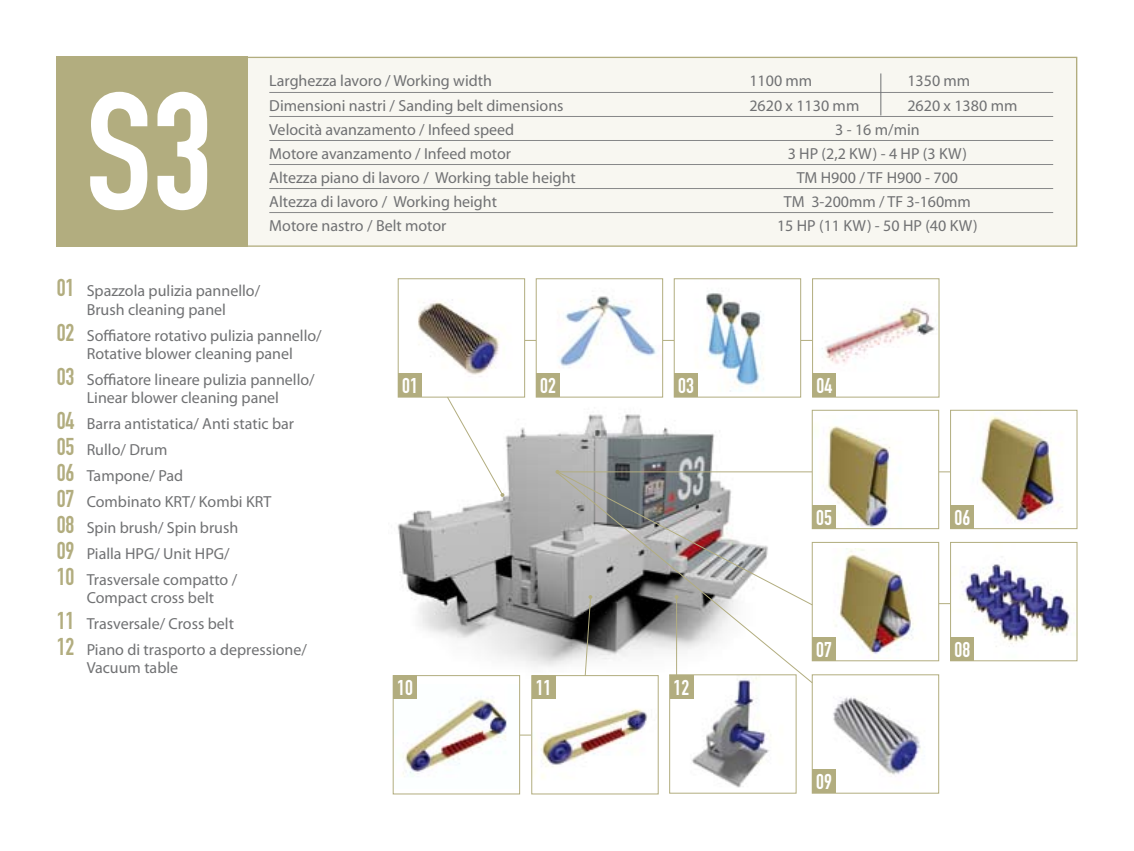
<style>
.page{position:relative;width:1134px;height:851px;background:#fff}
.page>*{position:absolute;margin:0;border:0;box-sizing:border-box;transform-origin:0 0}
.t1{font:163.4px "DIN Engschrift";color:#fff}
.t2{font:21.2px "DIN Engschrift";color:#fff}
.t3{font:16px/26px "Myriad Pro";color:#707173;text-align:center}
.t4{font:16px "Myriad";color:#707173}
.s1{font-family:"DIN Engschrift";font-size:24px;color:#b2ad7f}
</style>
<div class="page">
<div style="left:248px;top:57px;width:829px;height:188px;background:#f8f7f1"></div>
<div style="left:225px;top:57px;width:852px;height:190px;border:1px solid #b2ad7f"></div>
<div style="left:57px;top:57px;width:191px;height:190px;background:#b2ad7f"></div>
<hr style="left:504px;top:734px;width:43px;height:1px;background:#b2ad7f">
<hr style="left:525px;top:340px;width:396px;height:1px;background:#b2ad7f">
<img style="left:392px;top:384px;width:386px;height:322px">
<img style="left:418px;top:299px;width:105px;height:96px">
<div style="left:398px;top:278px;width:127px;height:119px;border:1px solid #b2ad7f"></div>
<div style="left:398px;top:373px;width:24px;height:24px;background:#b2ad7f"></div>
<div style="left:536px;top:279px;width:127px;height:118px;background:#fff"></div>
<img style="left:559px;top:296px;width:97px;height:72px">
<div style="left:536px;top:278px;width:127px;height:119px;border:1px solid #b2ad7f"></div>
<div style="left:536px;top:373px;width:24px;height:24px;background:#b2ad7f"></div>
<img style="left:676px;top:293px;width:123px;height:102px">
<div style="left:674px;top:278px;width:127px;height:119px;border:1px solid #b2ad7f"></div>
<div style="left:674px;top:373px;width:24px;height:24px;background:#b2ad7f"></div>
<div style="left:532px;top:675px;width:126px;height:118px;background:#fff"></div>
<img style="left:533px;top:686px;width:115px;height:92px">
<div style="left:531px;top:675px;width:127px;height:119px;border:1px solid #b2ad7f"></div>
<div style="left:532px;top:675px;width:23px;height:24px;background:#b2ad7f"></div>
<img style="left:671px;top:683px;width:107px;height:105px">
<div style="left:669px;top:674px;width:127px;height:119px;border:1px solid #b2ad7f"></div>
<div style="left:670px;top:674px;width:23px;height:24px;background:#b2ad7f"></div>
<hr style="left:557px;top:471px;width:394px;height:1px;background:#b2ad7f">
<hr style="left:816px;top:603px;width:135px;height:1px;background:#b2ad7f">
<div style="left:812px;top:410px;width:127px;height:118px;background:#fff"></div>
<img style="left:826px;top:426px;width:65px;height:101px">
<div style="left:812px;top:410px;width:127px;height:119px;border:1px solid #b2ad7f"></div>
<div style="left:812px;top:505px;width:24px;height:23px;background:#b2ad7f"></div>
<img style="left:833px;top:697px;width:88px;height:78px">
<div style="left:812px;top:674px;width:127px;height:119px;border:1px solid #b2ad7f"></div>
<div style="left:812px;top:769px;width:24px;height:23px;background:#b2ad7f"></div>
<img style="left:980px;top:416px;width:83px;height:106px">
<div style="left:950px;top:410px;width:127px;height:119px;border:1px solid #b2ad7f"></div>
<div style="left:950px;top:505px;width:24px;height:23px;background:#b2ad7f"></div>
<img style="left:816px;top:549px;width:121px;height:105px">
<div style="left:812px;top:542px;width:127px;height:119px;border:1px solid #b2ad7f"></div>
<div style="left:812px;top:637px;width:24px;height:23px;background:#b2ad7f"></div>
<img style="left:961px;top:564px;width:109px;height:83px">
<div style="left:950px;top:542px;width:127px;height:119px;border:1px solid #b2ad7f"></div>
<div style="left:950px;top:637px;width:24px;height:23px;background:#b2ad7f"></div>
<svg style="left:447px;top:396px;width:57px;height:101px"></svg>
<svg style="left:556px;top:676px;width:257px;height:7px"></svg>
<svg style="left:555px;top:470px;width:258px;height:206px"></svg>
<hr style="left:676px;top:596px;width:1px;height:78px;background:#b2ad7f">
<img style="left:814px;top:302px;width:121px;height:62px">
<div style="left:812px;top:278px;width:127px;height:119px;border:1px solid #b2ad7f"></div>
<div style="left:812px;top:373px;width:24px;height:24px;background:#b2ad7f"></div>
<div style="left:393px;top:675px;width:127px;height:118px;background:#fff"></div>
<img style="left:400px;top:697px;width:107px;height:80px">
<div style="left:393px;top:675px;width:127px;height:119px;border:1px solid #b2ad7f"></div>
<div style="left:393px;top:675px;width:24px;height:24px;background:#b2ad7f"></div>
<hr style="left:269px;top:92px;width:784px;height:1px;background:#878889">
<hr style="left:269px;top:116px;width:784px;height:1px;background:#878889">
<hr style="left:269px;top:140px;width:784px;height:1px;background:#878889">
<hr style="left:269px;top:164px;width:784px;height:1px;background:#878889">
<hr style="left:269px;top:188px;width:784px;height:1px;background:#878889">
<hr style="left:269px;top:212px;width:784px;height:1px;background:#878889">
<hr style="left:880px;top:73px;width:1px;height:42px;background:#707173">
<h1 class="t1" style="left:86px;top:56px;width:129px">S3</h1>
<p class="t4" style="left:269px;top:73px;width:224px">Larghezza lavoro / Working width</p>
<p class="t4" style="left:749px;top:73px;width:64px">1100 mm</p>
<p class="t4" style="left:907px;top:73px;width:64px">1350 mm</p>
<p class="t4" style="left:269px;top:97px;width:296px">Dimensioni nastri / Sanding belt dimensions</p>
<p class="t4" style="left:749px;top:97px;width:111px">2620 x 1130 mm</p>
<p class="t4" style="left:907px;top:97px;width:111px">2620 x 1380 mm</p>
<p class="t4" style="left:269px;top:121px;width:246px">Velocità avanzamento / Infeed speed</p>
<p class="t4" style="left:835px;top:121px;width:86px">3 - 16 m/min</p>
<p class="t4" style="left:269px;top:145px;width:243px">Motore avanzamento / Infeed motor</p>
<p class="t4" style="left:788px;top:145px;width:181px">3 HP (2,2 KW) - 4 HP (3 KW)</p>
<p class="t4" style="left:269px;top:169px;width:308px">Altezza piano di lavoro / Working table height</p>
<p class="t4" style="left:797px;top:169px;width:163px">TM H900 / TF H900 - 700</p>
<p class="t4" style="left:269px;top:193px;width:229px">Altezza di lavoro / Working height</p>
<p class="t4" style="left:784px;top:193px;width:189px">TM 3-200mm / TF 3-160mm</p>
<p class="t4" style="left:269px;top:217px;width:179px">Motore nastro / Belt motor</p>
<p class="t4" style="left:777px;top:217px;width:202px">15 HP (11 KW) - 50 HP (40 KW)</p>
<p class="t3" style="left:57px;top:281px;width:205px;line-height:19.2px"><span class="s1">01</span> Spazzola pulizia pannello/<br>Brush cleaning panel</p>
<p class="t3" style="left:57px;top:326px;width:267px;line-height:18px"><span class="s1">02</span> Soffiatore rotativo pulizia pannello/<br>Rotative blower cleaning panel</p>
<p class="t3" style="left:57px;top:370px;width:260px;line-height:18px"><span class="s1">03</span> Soffiatore lineare pulizia pannello/<br>Linear blower cleaning panel</p>
<p class="t3" style="left:57px;top:410px;width:239px;text-align:left"><span class="s1">04</span> Barra antistatica/ Anti static bar<br><span class="s1">05</span> Rullo/ Drum<br><span class="s1">06</span> Tampone/ Pad<br><span class="s1">07</span> Combinato KRT/ Kombi KRT<br><span class="s1">08</span> Spin brush/ Spin brush<br><span class="s1">09</span> Pialla HPG/ Unit HPG/<br><span class="s1">10</span> Trasversale compatto /</p>
<p class="t3" style="left:57px;top:584px;width:252px;text-align:left;text-indent:30px">Compact cross belt<br><span class="s1">11</span> Trasversale/ Cross belt<br><span class="s1">12</span> Piano di trasporto a depressione/</p>
<p class="t3" style="left:87px;top:654px;width:93px">Vacuum table</p>
<h2 class="t2" style="left:402px;top:373px;width:17px">01</h2>
<h2 class="t2" style="left:540px;top:373px;width:17px">02</h2>
<h2 class="t2" style="left:678px;top:373px;width:17px">03</h2>
<h2 class="t2" style="left:397px;top:675px;width:17px">10</h2>
<h2 class="t2" style="left:536px;top:675px;width:17px">11</h2>
<h2 class="t2" style="left:674px;top:674px;width:17px">12</h2>
<h2 class="t2" style="left:816px;top:373px;width:17px">04</h2>
<h2 class="t2" style="left:816px;top:504px;width:17px">05</h2>
<h2 class="t2" style="left:954px;top:504px;width:17px">06</h2>
<h2 class="t2" style="left:816px;top:636px;width:17px">07</h2>
<h2 class="t2" style="left:954px;top:636px;width:17px">08</h2>
<h2 class="t2" style="left:816px;top:769px;width:17px">09</h2>
</div>
